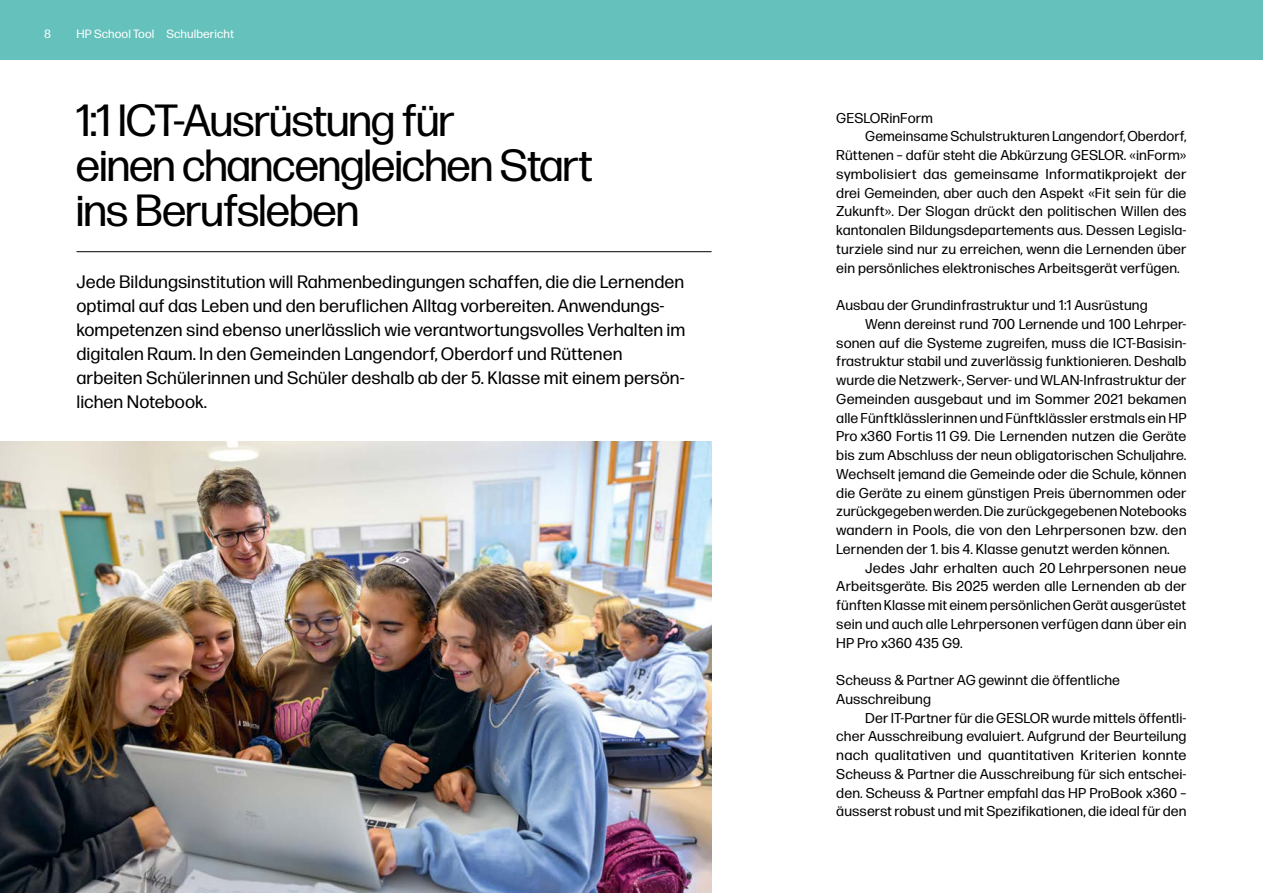
<style>
.page{position:relative;width:1263px;height:893px;background:#fff}
.page>*{position:absolute;margin:0;border:0;box-sizing:border-box;transform-origin:0 0}
.t1{font:45px/45px "Forma DJR Display";letter-spacing:.005em;color:#000}
.t2{font:18px/24px "Forma DJR Micro";color:#000}
.t3{font:14.25px/18.8px "Forma DJR Micro";letter-spacing:.005em;color:#000}
.t4{font:12px "Forma DJR Micro";letter-spacing:.005em;color:#fff}
</style>
<div class="page">
<img style="left:0;top:441px;width:711px;height:452px">
<hr style="left:1262px;top:110px;width:1px;height:313px;background:#ececed">
<div style="left:0;top:0;width:1263px;height:60px;background:#64c1bb"></div>
<hr style="left:77px;top:251px;width:634px;height:1px;background:#000">
<p class="t4" style="left:44px;top:25px;width:8px">8</p>
<p class="t4" style="left:77px;top:25px;width:159px">HP School Tool Schulbericht</p>
<h1 class="t1" style="left:77px;top:95px;width:517px">1:1 ICT-Ausrüstung für<br>einen chancengleichen Start ins Berufsleben</h1>
<p class="t2" style="left:77px;top:268px;width:610px">Jede Bildungsinstitution will Rahmenbedingungen schaffen, die die Lernenden optimal auf das Leben und den beruflichen Alltag vorbereiten. Anwendungs&shy;kompetenzen sind ebenso unerlässlich wie verantwortungsvolles Verhalten im digitalen Raum. In den Gemeinden Langendorf, Oberdorf und Rüttenen arbeiten Schülerinnen und Schüler deshalb ab der 5. Klasse mit einem persön&shy;lichen Notebook.</p>
<p class="t3" style="left:836px;top:107px;width:98px">GESLORinForm</p>
<p class="t3" style="left:865px;top:126px;width:323px">Gemeinsame Schulstrukturen Langendorf, Oberdorf,</p>
<p class="t3" style="left:836px;top:145px;width:352px">Rüttenen – dafür steht die Abkürzung GESLOR. «inForm»</p>
<p class="t3" style="left:836px;top:164px;width:352px">symbolisiert das gemeinsame Informatikprojekt der</p>
<p class="t3" style="left:836px;top:182px;width:352px">drei Gemeinden, aber auch den Aspekt «Fit sein für die</p>
<p class="t3" style="left:836px;top:201px;width:352px">Zukunft». Der Slogan drückt den politischen Willen des</p>
<p class="t3" style="left:836px;top:220px;width:352px">kantonalen Bildungsdepartements aus. Dessen Legisla-</p>
<p class="t3" style="left:836px;top:239px;width:352px">turziele sind nur zu erreichen, wenn die Lernenden über</p>
<p class="t3" style="left:836px;top:257px;width:345px">ein persönliches elektronisches Arbeitsgerät verfügen.</p>
<p class="t3" style="left:836px;top:295px;width:313px">Ausbau der Grundinfrastruktur und 1:1 Ausrüstung</p>
<p class="t3" style="left:865px;top:314px;width:323px">Wenn dereinst rund 700 Lernende und 100 Lehrper-</p>
<p class="t3" style="left:836px;top:332px;width:352px">sonen auf die Systeme zugreifen, muss die ICT-Basisin-</p>
<p class="t3" style="left:836px;top:351px;width:352px">frastruktur stabil und zuverlässig funktionieren. Deshalb</p>
<p class="t3" style="left:836px;top:370px;width:352px">wurde die Netzwerk-, Server- und WLAN-Infrastruktur der</p>
<p class="t3" style="left:836px;top:389px;width:352px">Gemeinden ausgebaut und im Sommer 2021 bekamen</p>
<p class="t3" style="left:836px;top:407px;width:352px">alle Fünftklässlerinnen und Fünftklässler erstmals ein HP</p>
<p class="t3" style="left:836px;top:426px;width:352px">Pro x360 Fortis 11 G9. Die Lernenden nutzen die Geräte</p>
<p class="t3" style="left:836px;top:445px;width:352px">bis zum Abschluss der neun obligatorischen Schuljahre.</p>
<p class="t3" style="left:836px;top:464px;width:352px">Wechselt jemand die Gemeinde oder die Schule, können</p>
<p class="t3" style="left:836px;top:482px;width:352px">die Geräte zu einem günstigen Preis übernommen oder</p>
<p class="t3" style="left:836px;top:501px;width:352px">zurückgegeben werden. Die zurückgegebenen Notebooks</p>
<p class="t3" style="left:836px;top:520px;width:352px">wandern in Pools, die von den Lehrpersonen bzw. den</p>
<p class="t3" style="left:836px;top:539px;width:335px">Lernenden der 1. bis 4. Klasse genutzt werden können.</p>
<p class="t3" style="left:865px;top:557px;width:323px">Jedes Jahr erhalten auch 20 Lehrpersonen neue</p>
<p class="t3" style="left:836px;top:576px;width:352px">Arbeitsgeräte. Bis 2025 werden alle Lernenden ab der</p>
<p class="t3" style="left:836px;top:595px;width:351px">fünften Klasse mit einem persönlichen Gerät ausgerüstet</p>
<p class="t3" style="left:836px;top:614px;width:352px">sein und auch alle Lehrpersonen verfügen dann über ein</p>
<p class="t3" style="left:836px;top:632px;width:128px">HP Pro x360 435 G9.</p>
<p class="t3" style="left:836px;top:670px;width:285px">Scheuss &amp; Partner AG gewinnt die öffentliche<br>Ausschreibung</p>
<p class="t3" style="left:836px;top:707px;width:352px;text-align:justify;text-indent:29px">Der IT-Partner für die GESLOR wurde mittels öffentli&shy;cher Ausschreibung evaluiert. Aufgrund der Beurteilung nach qualitativen und quantitativen Kriterien konnte Scheuss &amp; Partner die Ausschreibung für sich entschei&shy;den. Scheuss &amp; Partner empfahl das HP ProBook x360 – äusserst robust und mit Spezifikationen, die ideal für den</p>
</div>
